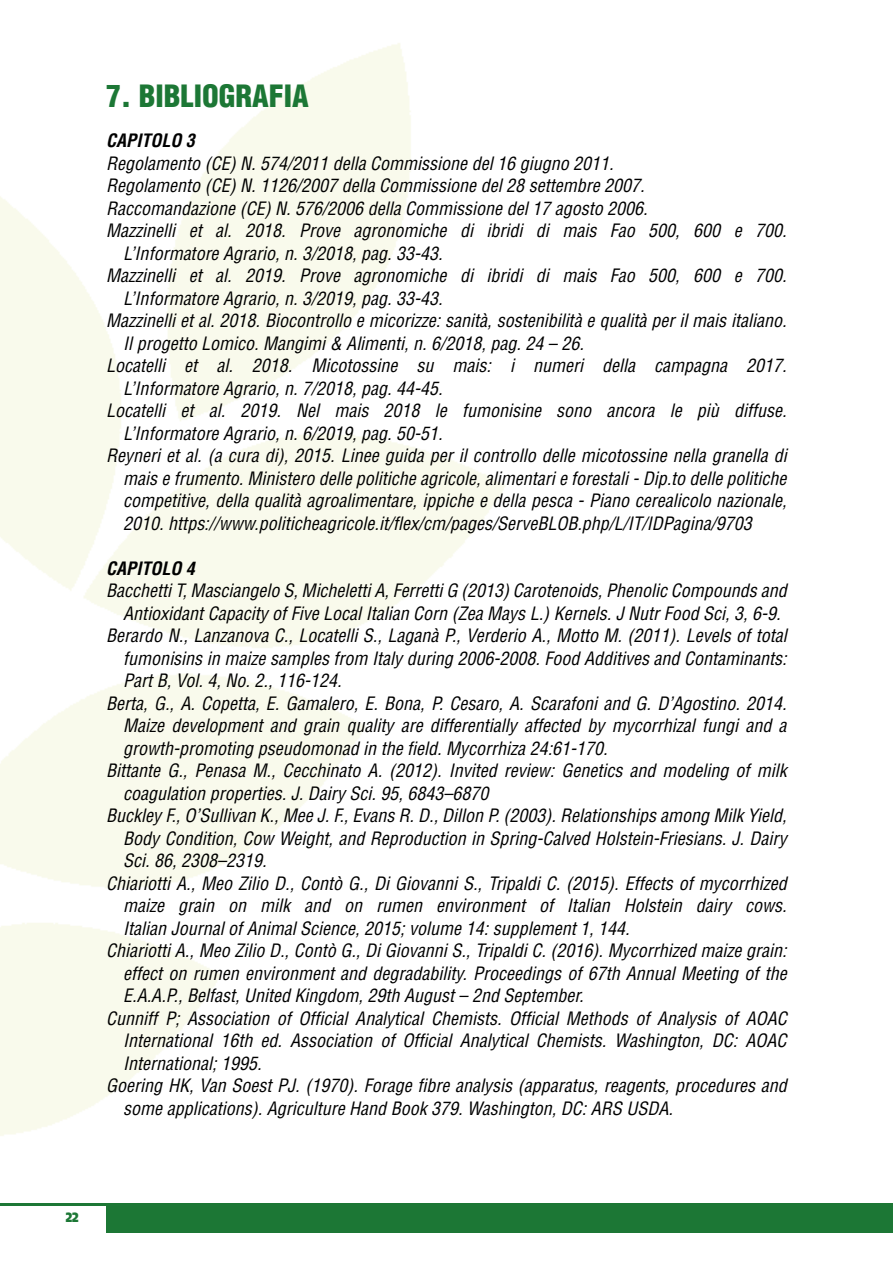
<style>
.page{position:relative;width:893px;height:1263px;background:#fff}
.page>*{position:absolute;margin:0;border:0;box-sizing:border-box;transform-origin:0 0}
.t1{font:900 condensed 30px "Helvetica LT Std";color:#1c7735}
.t2{font:italic condensed 18px "Helvetica LT Std";color:#000}
.t3{font:italic 700 condensed 18px "Helvetica LT Std";color:#000}
.t4{font:900 13.5px "Frutiger LT Std";color:#1c7735;scale:.8 1}
</style>
<div class="page">
<hr style="left:0;top:1203px;width:893px;height:2px;background:#1c7735">
<div style="left:106px;top:1203px;width:787px;height:30px;background:#1c7735"></div>
<h1 class="t1" style="left:106px;top:77px;width:204px">7. BIBLIOGRAFIA</h1>
<p class="t3" style="left:106px;top:129px;width:90px">CAPITOLO 3</p>
<p class="t2" style="left:106px;top:152px;width:509px">Regolamento (CE) N. 574/2011 della Commissione del 16 giugno 2011.</p>
<p class="t2" style="left:106px;top:174px;width:540px">Regolamento (CE) N. 1126/2007 della Commissione del 28 settembre 2007.</p>
<p class="t2" style="left:106px;top:197px;width:543px">Raccomandazione (CE) N. 576/2006 della Commissione del 17 agosto 2006.</p>
<p class="t2" style="left:106px;top:219px;width:682px">Mazzinelli et al. 2018. Prove agronomiche di ibridi di mais Fao 500, 600 e 700.</p>
<p class="t2" style="left:123px;top:242px;width:321px">L’Informatore Agrario, n. 3/2018, pag. 33-43.</p>
<p class="t2" style="left:106px;top:264px;width:682px">Mazzinelli et al. 2019. Prove agronomiche di ibridi di mais Fao 500, 600 e 700.</p>
<p class="t2" style="left:123px;top:287px;width:321px">L’Informatore Agrario, n. 3/2019, pag. 33-43.</p>
<p class="t2" style="left:106px;top:309px;width:682px">Mazzinelli et al. 2018. Biocontrollo e micorizze: sanità, sostenibilità e qualità per il mais italiano.</p>
<p class="t2" style="left:123px;top:332px;width:462px">Il progetto Lomico. Mangimi &amp; Alimenti, n. 6/2018, pag. 24 – 26.</p>
<p class="t2" style="left:106px;top:354px;width:682px">Locatelli et al. 2018. Micotossine su mais: i numeri della campagna 2017.</p>
<p class="t2" style="left:123px;top:377px;width:321px">L’Informatore Agrario, n. 7/2018, pag. 44-45.</p>
<p class="t2" style="left:106px;top:399px;width:682px">Locatelli et al. 2019. Nel mais 2018 le fumonisine sono ancora le più diffuse.</p>
<p class="t2" style="left:123px;top:422px;width:321px">L’Informatore Agrario, n. 6/2019, pag. 50-51.</p>
<p class="t2" style="left:106px;top:444px;width:682px">Reyneri et al. (a cura di), 2015. Linee guida per il controllo delle micotossine nella granella di</p>
<p class="t2" style="left:123px;top:467px;width:665px">mais e frumento. Ministero delle politiche agricole, alimentari e forestali - Dip.to delle politiche</p>
<p class="t2" style="left:123px;top:489px;width:665px">competitive, della qualità agroalimentare, ippiche e della pesca - Piano cerealicolo nazionale,</p>
<p class="t2" style="left:123px;top:512px;width:630px">2010. https://www.politicheagricole.it/flex/cm/pages/ServeBLOB.php/L/IT/IDPagina/9703</p>
<p class="t3" style="left:106px;top:557px;width:90px">CAPITOLO 4</p>
<p class="t2" style="left:106px;top:579px;width:682px">Bacchetti T, Masciangelo S, Micheletti A, Ferretti G (2013) Carotenoids, Phenolic Compounds and</p>
<p class="t2" style="left:123px;top:602px;width:659px">Antioxidant Capacity of Five Local Italian Corn (Zea Mays L.) Kernels. J Nutr Food Sci, 3, 6-9.</p>
<p class="t2" style="left:106px;top:624px;width:682px">Berardo N., Lanzanova C., Locatelli S., Laganà P., Verderio A., Motto M. (2011). Levels of total</p>
<p class="t2" style="left:123px;top:647px;width:665px">fumonisins in maize samples from Italy during 2006-2008. Food Additives and Contaminants:</p>
<p class="t2" style="left:123px;top:669px;width:220px">Part B, Vol. 4, No. 2., 116-124.</p>
<p class="t2" style="left:106px;top:692px;width:682px">Berta, G., A. Copetta, E. Gamalero, E. Bona, P. Cesaro, A. Scarafoni and G. D’Agostino. 2014.</p>
<p class="t2" style="left:123px;top:714px;width:665px">Maize development and grain quality are differentially affected by mycorrhizal fungi and a</p>
<p class="t2" style="left:123px;top:737px;width:486px">growth-promoting pseudomonad in the field. Mycorrhiza 24:61-170.</p>
<p class="t2" style="left:106px;top:759px;width:682px">Bittante G., Penasa M., Cecchinato A. (2012). Invited review: Genetics and modeling of milk</p>
<p class="t2" style="left:123px;top:782px;width:367px">coagulation properties. J. Dairy Sci. 95, 6843–6870</p>
<p class="t2" style="left:106px;top:804px;width:682px">Buckley F., O’Sullivan K., Mee J. F., Evans R. D., Dillon P. (2003). Relationships among Milk Yield,</p>
<p class="t2" style="left:123px;top:827px;width:665px">Body Condition, Cow Weight, and Reproduction in Spring-Calved Holstein-Friesians. J. Dairy</p>
<p class="t2" style="left:123px;top:849px;width:145px">Sci. 86, 2308–2319.</p>
<p class="t2" style="left:106px;top:872px;width:682px">Chiariotti A., Meo Zilio D., Contò G., Di Giovanni S., Tripaldi C. (2015). Effects of mycorrhized</p>
<p class="t2" style="left:123px;top:894px;width:665px">maize grain on milk and on rumen environment of Italian Holstein dairy cows.</p>
<p class="t2" style="left:123px;top:917px;width:508px">Italian Journal of Animal Science, 2015; volume 14: supplement 1, 144.</p>
<p class="t2" style="left:106px;top:939px;width:682px">Chiariotti A., Meo Zilio D., Contò G., Di Giovanni S., Tripaldi C. (2016). Mycorrhized maize grain:</p>
<p class="t2" style="left:123px;top:962px;width:665px">effect on rumen environment and degradability. Proceedings of 67th Annual Meeting of the</p>
<p class="t2" style="left:123px;top:984px;width:462px">E.A.A.P., Belfast, United Kingdom, 29th August – 2nd September.</p>
<p class="t2" style="left:106px;top:1007px;width:682px">Cunniff P; Association of Official Analytical Chemists. Official Methods of Analysis of AOAC</p>
<p class="t2" style="left:123px;top:1029px;width:665px">International 16th ed. Association of Official Analytical Chemists. Washington, DC: AOAC</p>
<p class="t2" style="left:123px;top:1052px;width:140px">International; 1995.</p>
<p class="t2" style="left:106px;top:1074px;width:682px">Goering HK, Van Soest PJ. (1970). Forage fibre analysis (apparatus, reagents, procedures and</p>
<p class="t2" style="left:123px;top:1097px;width:551px">some applications). Agriculture Hand Book 379. Washington, DC: ARS USDA.</p>
<p class="t4" style="left:66px;top:1209px;width:17px">22</p>
</div>
